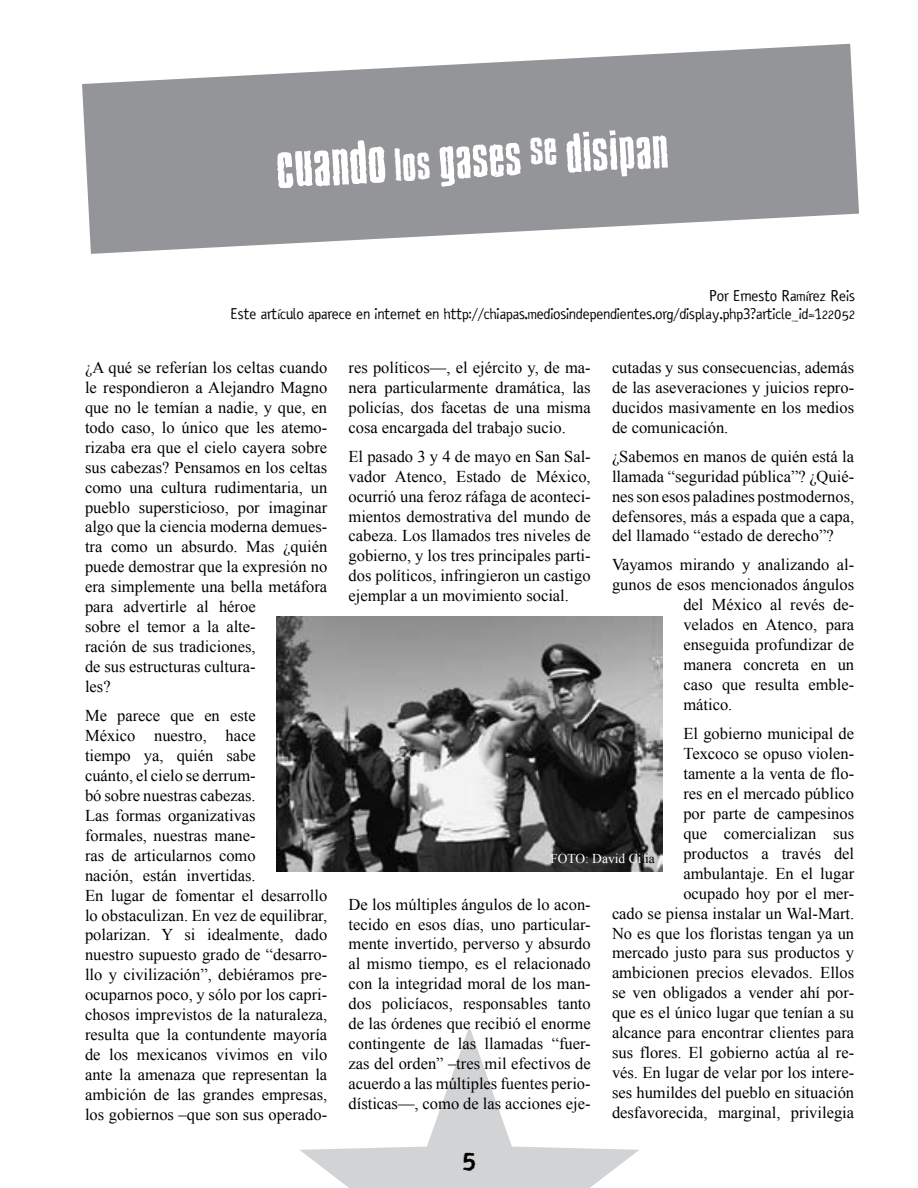
<style>
.page{position:relative;width:918px;height:1188px;background:#fff}
.page>*{position:absolute;margin:0;border:0;box-sizing:border-box;transform-origin:0 0}
.t1{font:54px "Blue Cake";color:#fff}
.t2{font:16.5px/20px "Times New Roman";color:#000;text-align:justify}
.t3{font:15px/18px "Rosango";color:#000;text-align:right}
.t4{font:13.5px "Times New Roman";color:#fff}
.s1{font-size:60px}
.s2{font-size:45px}
.s3{color:#000}
</style>
<div class="page">
<svg style="left:300px;top:1027px;width:339px;height:161px"></svg>
<svg style="left:82px;top:44px;width:777px;height:210px;fill:#939598"></svg>
<img style="left:277px;top:617px;width:385px;height:255px">
<svg style="left:463px;top:1152px;width:12px;height:19px"></svg>
<h1 class="t1" style="left:273px;top:137px;width:394px;rotate:-3deg"><span class="s1">cuando</span> <span class="s2">los</span> gases <sup>se</sup> disipan</h1>
<p class="t3" style="left:231px;top:287px;width:626px">Por Ernesto Ramírez Reis<br>Este artículo aparece en internet en http://chiapas.mediosindependientes.org/display.php3?article_id=122052</p>
<p class="t2" style="left:85px;top:357px;width:244px;text-align:left">¿A qué se referían los celtas cuando le respondieron a Alejandro Magno que no le temían a nadie, y que, en todo caso, lo único que les atemo&shy;rizaba era que el cielo cayera sobre sus cabezas? Pensamos en los celtas como una cultura rudimentaria, un pueblo supersticioso, por imaginar algo que la ciencia moderna demues&shy;tra como un absurdo. Mas ¿quién puede demostrar que la expresión no era simplemente una bella metáfora para advertirle al héroe<br>sobre el temor a la alte-<br>ración de sus tradiciones,<br>de sus estructuras cultura-<br>les?</p>
<p class="t2" style="left:85px;top:705px;width:244px;text-align:left">Me parece que en este<br>México nuestro, hace<br>tiempo ya, quién sabe<br>cuánto, el cielo se derrum-<br>bó sobre nuestras cabezas.<br>Las formas organizativas<br>formales, nuestras mane-<br>ras de articularnos como<br>nación, están invertidas.<br>En lugar de fomentar el desarrollo lo obstaculizan. En vez de equilibrar, polarizan. Y si idealmente, dado nuestro supuesto grado de “desarro&shy;llo y civilización”, debiéramos pre&shy;ocuparnos poco, y sólo por los capri&shy;chosos imprevistos de la naturaleza, resulta que la contundente mayoría de los mexicanos vivimos en vilo ante la amenaza que representan la ambición de las grandes empresas, los gobiernos –que son sus operado-</p>
<p class="t2" style="left:349px;top:357px;width:244px">res políticos—, el ejército y, de ma&shy;nera particularmente dramática, las policías, dos facetas de una misma cosa encargada del trabajo sucio.</p>
<p class="t2" style="left:349px;top:446px;width:244px">El pasado 3 y 4 de mayo en San Sal&shy;vador Atenco, Estado de México, ocurrió una feroz ráfaga de aconteci&shy;mientos demostrativa del mundo de cabeza. Los llamados tres niveles de gobierno, y los tres principales parti&shy;dos políticos, infringieron un castigo ejemplar a un movimiento social.</p>
<p class="t2" style="left:612px;top:357px;width:244px">cutadas y sus consecuencias, además de las aseveraciones y juicios repro&shy;ducidos masivamente en los medios de comunicación.</p>
<p class="t2" style="left:612px;top:446px;width:244px">¿Sabemos en manos de quién está la llamada “seguridad pública”? ¿Quié&shy;nes son esos paladines postmodernos, defensores, más a espada que a capa, del llamado “estado de derecho”?</p>
<p class="t2" style="left:612px;top:555px;width:244px">Vayamos mirando y analizando al-</p>
<p class="t2" style="left:612px;top:575px;width:244px">gunos de esos mencionados ángulos</p>
<p class="t2" style="left:683px;top:595px;width:172px">del México al revés de-</p>
<p class="t2" style="left:683px;top:615px;width:172px">velados en Atenco, para</p>
<p class="t2" style="left:683px;top:634px;width:172px">enseguida profundizar de</p>
<p class="t2" style="left:683px;top:654px;width:172px">manera concreta en un</p>
<p class="t2" style="left:683px;top:674px;width:172px">caso que resulta emble-</p>
<p class="t2" style="left:683px;top:694px;width:51px">mático.</p>
<p class="t2" style="left:612px;top:723px;width:244px;text-align:right">El gobierno municipal de<br>Texcoco se opuso violen-<br>tamente a la venta de flo-<br>res en el mercado público<br>por parte de campesinos<br>que comercializan sus<br>productos a través del ambulantaje. En el lugar<br>ocupado hoy por el mer-<br>cado se piensa instalar un Wal-Mart.<br>No es que los floristas tengan ya un mercado justo para sus productos y ambicionen precios elevados. Ellos se ven obligados a vender ahí por&shy;que es el único lugar que tenían a su alcance para encontrar clientes para sus flores. El gobierno actúa al re&shy;vés. En lugar de velar por los intere&shy;ses humildes del pueblo en situación desfavorecida, marginal, privilegia</p>
<p class="t4" style="left:550px;top:851px;width:106px">FOTO: David Ci<span class="s3">lia</span></p>
<p class="t2" style="left:349px;top:894px;width:244px">De los múltiples ángulos de lo acon&shy;tecido en esos días, uno particular&shy;mente invertido, perverso y absurdo al mismo tiempo, es el relacionado con la integridad moral de los man&shy;dos policíacos, responsables tanto de las órdenes que recibió el enorme contingente de las llamadas “fuer&shy;zas del orden” –tres mil efectivos de acuerdo a las múltiples fuentes perio&shy;dísticas—, como de las acciones eje-</p>
</div>
